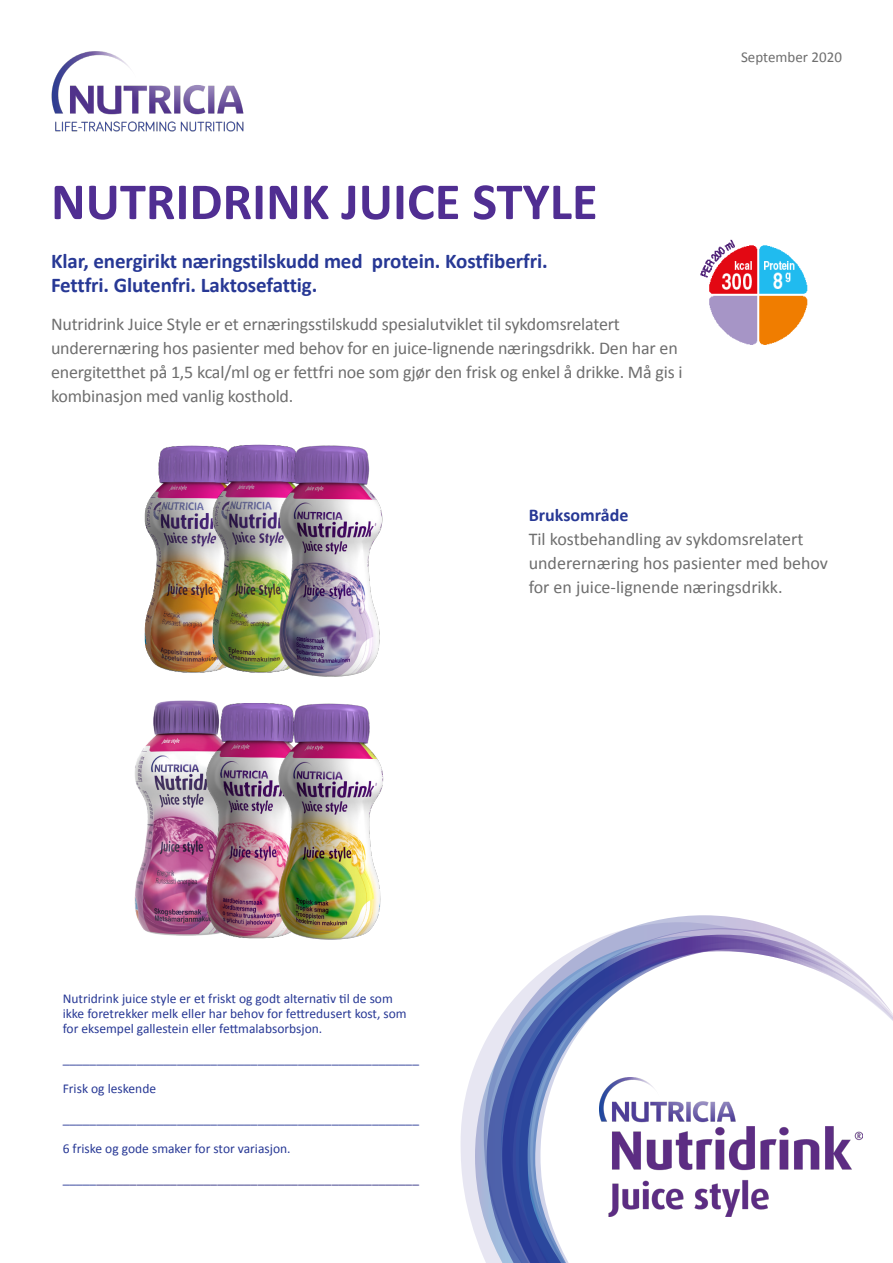
<style>
.page{position:relative;width:893px;height:1263px;background:#fff}
.page>*{position:absolute;margin:0;border:0;box-sizing:border-box;transform-origin:0 0}
.t1{font:700 52.5px "Calibri";color:#502e92}
._02_Ingress{font:700 21px "Calibri";letter-spacing:-.005em;color:#273895}
._03_Brødtekst{font:18px/24px "Calibri";letter-spacing:-.01em;color:#6e6e6e}
._03_Brødtekst-2{font:700 18px "Calibri";color:#273895}
.t2{font:15px "Calibri";color:#6e6e6e}
.t3{font:13.5px/15px "Calibri";color:#273895}
.t4{font:13.5px "Calibri";color:#313183}
.s1{color:#273895}
</style>
<div class="page">
<img style="left:134px;top:700px;width:61px;height:236px">
<img style="left:195px;top:700px;width:73px;height:239px">
<img style="left:144px;top:445px;width:62px;height:228px">
<img style="left:206px;top:444px;width:63px;height:229px">
<img style="left:269px;top:445px;width:114px;height:232px">
<svg style="left:461px;top:1065px;width:14px;height:169px;fill:#e7e6f2"></svg>
<svg style="left:475px;top:1044px;width:9px;height:214px;background:#d1d4e8"></svg>
<svg style="left:484px;top:915px;width:312px;height:348px"></svg>
<svg style="left:502px;top:935px;width:391px;height:328px"></svg>
<svg style="left:516px;top:953px;width:178px;height:310px"></svg>
<img style="left:268px;top:703px;width:116px;height:237px">
<img style="left:599px;top:1077px;width:263px;height:140px">
<img style="left:51px;top:51px;width:193px;height:81px">
<img style="left:700px;top:239px;width:108px;height:106px">
<p class="t1" style="left:51px;top:164px;width:548px">NUTRIDRINK JUICE STYLE</p>
<p class="_02_Ingress" style="left:51px;top:246px;width:498px">Klar, energirikt næringstilskudd med protein. Kostfiberfri.</p>
<p class="_02_Ingress" style="left:51px;top:270px;width:268px">Fettfri. Glutenfri. Laktosefattig.</p>
<p class="_03_Brødtekst" style="left:51px;top:312px;width:633px">Nutridrink Juice Style er et ernæringsstilskudd spesialutviklet til sykdomsrelatert underernæring hos pasienter med behov for en juice-lignende næringsdrikk. Den har en energitetthet på 1,5 kcal/ml og er fettfri noe som gjør den frisk og enkel å drikke. Må gis i kombinasjon med vanlig kosthold.</p>
<p class="t2" style="left:741px;top:47px;width:102px">September 2020</p>
<p class="_03_Brødtekst-2" style="left:529px;top:502px;width:101px">Bruksområde</p>
<p class="_03_Brødtekst" style="left:529px;top:526px;width:301px">Til kostbehandling av sykdomsrelatert underernæring hos pasienter med behov for en juice-lignende næringsdrikk.</p>
<p class="t3" style="left:63px;top:991px;width:332px">Nutridrink juice style er et friskt og godt alternativ til de som</p>
<p class="t3" style="left:63px;top:1006px;width:345px">ikke foretrekker melk eller har behov for fettredusert kost, som for eksempel gallestein eller fettmalabsorbsjon.</p>
<p class="t3" style="left:63px;top:1051px;width:358px">_____________________________________________________</p>
<p class="t3" style="left:63px;top:1081px;width:95px">Frisk og leskende</p>
<p class="t3" style="left:63px;top:1111px;width:358px">_____________________________________________________</p>
<p class="t3" style="left:63px;top:1141px;width:229px">6 friske og gode smaker for stor variasjon.</p>
<p class="t4" style="left:63px;top:1169px;width:358px"><span class="s1">_____</span>________________________________________________</p>
</div>
